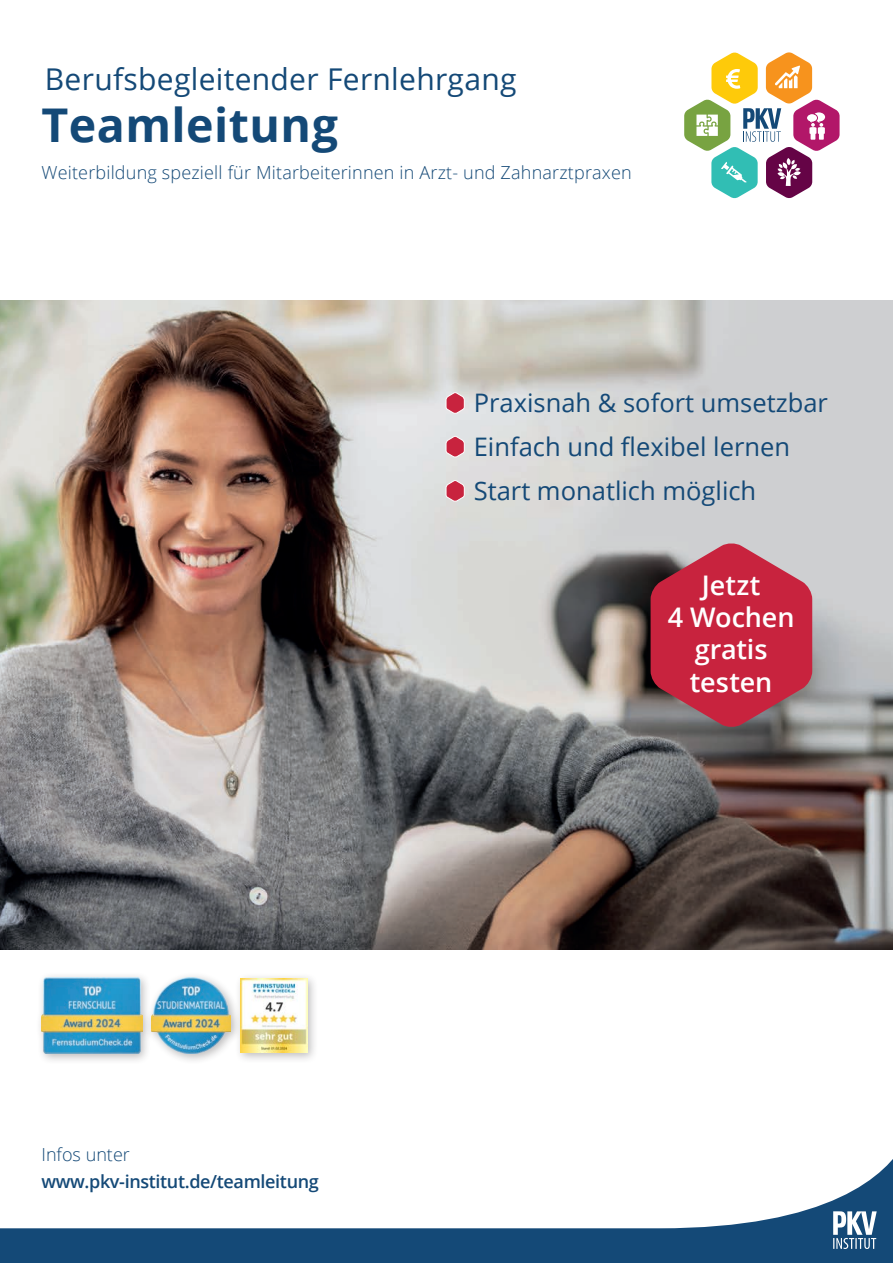
<style>
.page{position:relative;width:893px;height:1263px;background:#fff}
.page>*{position:absolute;margin:0;border:0;box-sizing:border-box;transform-origin:0 0}
.t1{font:700 46.5px "Open Sans";letter-spacing:.01em;color:#144977}
.t2{font:30px "Open Sans";letter-spacing:.01em;color:#144977}
.t3{font:600 27px/32.4px "Open Sans";color:#fff;text-align:center}
.t4{font:25.5px "Open Sans";color:#144977}
.t5{font:300 18px "Open Sans";letter-spacing:.01em;color:#144977}
.t6{font:600 18px/27px "Open Sans";letter-spacing:-.02em;color:#144977}
.s1{font-weight:300}
</style>
<div class="page">
<svg style="left:0;top:1160px;width:892px;height:102px"></svg>
<svg style="left:832px;top:1211px;width:44px;height:37px"></svg>
<img style="left:0;top:301px;width:892px;height:648px">
<svg style="left:445px;top:435px;width:20px;height:23px"></svg>
<svg style="left:445px;top:479px;width:20px;height:23px"></svg>
<svg style="left:445px;top:391px;width:20px;height:23px"></svg>
<svg style="left:684px;top:52px;width:155px;height:146px"></svg>
<svg style="left:650px;top:542px;width:161px;height:185px;background:#b83c50"></svg>
<div style="left:36px;top:971px;width:117px;height:93px;background:#231f20;opacity:.3"></div>
<img style="left:41px;top:977px;width:101px;height:76px">
<div style="left:145px;top:971px;width:97px;height:94px;background:#231f20;opacity:.3"></div>
<img style="left:151px;top:977px;width:80px;height:76px">
<div style="left:234px;top:972px;width:85px;height:91px;background:#231f20;opacity:.3"></div>
<img style="left:240px;top:978px;width:67px;height:74px">
<p class="t2" style="left:45px;top:58px;width:473px">Berufsbegleitender Fernlehrgang</p>
<p class="t1" style="left:41px;top:92px;width:298px">Teamleitung</p>
<p class="t5" style="left:41px;top:160px;width:591px">Weiterbildung speziell für Mitarbeiterinnen in Arzt- und Zahnarztpraxen</p>
<p class="t4" style="left:473px;top:385px;width:355px">Praxisnah &amp; sofort umsetzbar</p>
<p class="t4" style="left:473px;top:429px;width:318px">Einfach und flexibel lernen</p>
<p class="t4" style="left:473px;top:473px;width:284px">Start monatlich möglich</p>
<p class="t6" style="left:41px;top:1140px;width:279px"><span class="s1">Infos unter </span>www.pkv-institut.de/teamleitung</p>
<p class="t3" style="left:667px;top:568px;width:128px">Jetzt<br>4 Wochen gratis testen</p>
</div>
